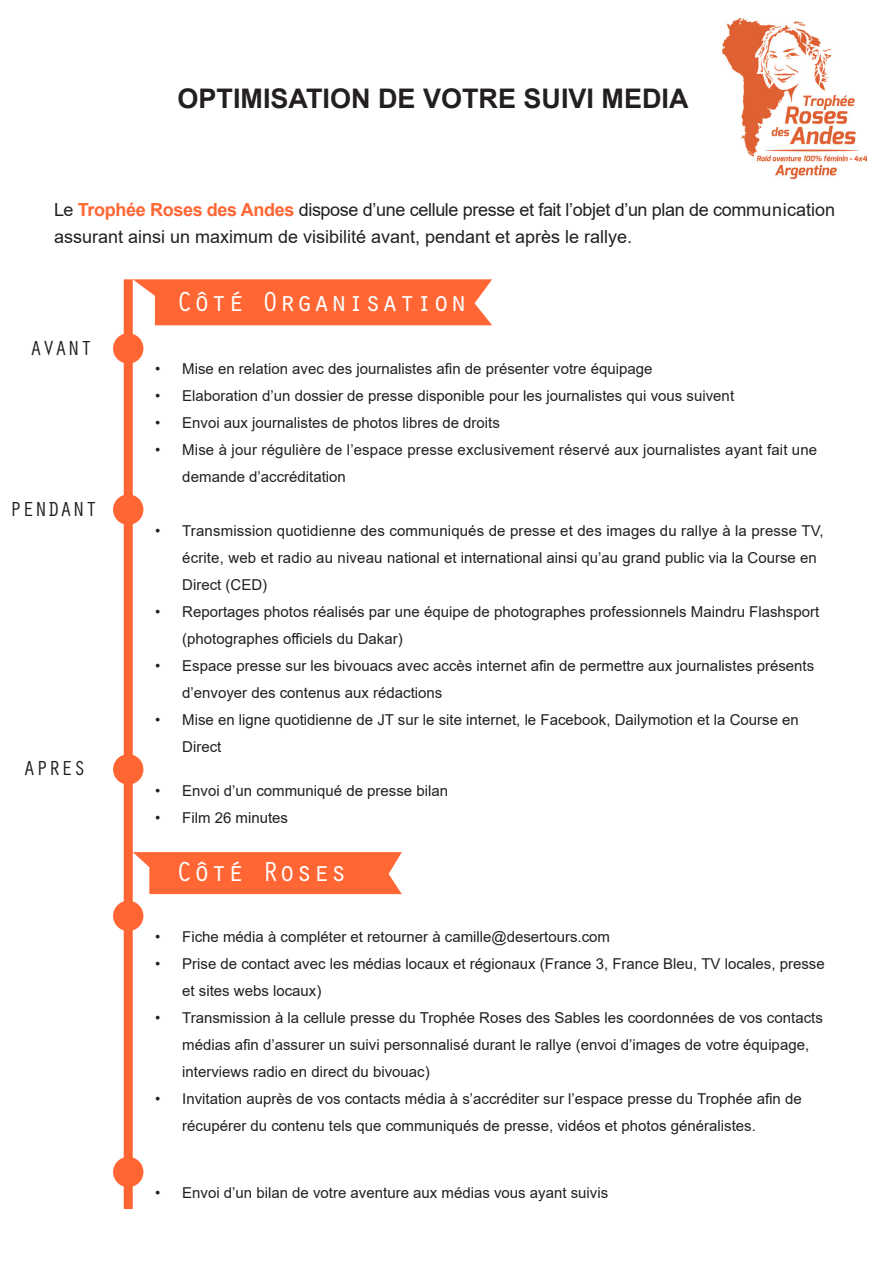
<style>
.page{position:relative;width:893px;height:1263px;background:#fff}
.page>*{position:absolute;margin:0;border:0;box-sizing:border-box;transform-origin:0 0}
.t1{font:28.5px "Orator Std";color:#fff}
.t2{font:700 27px "Arial";color:#231f20}
.t3{font:21px "Orator Std";color:#231f20}
.t4{font:18px/27px "Arial";color:#231f20}
.t5{font:15px/27px "Arial";color:#231f20}
.s1{font-weight:700;color:#f63}
</style>
<div class="page">
<div style="left:124px;top:279px;width:9px;height:930px;background:#ff6533"></div>
<div style="left:113px;top:333px;width:30px;height:31px;background:#f63;border-radius:50%"></div>
<div style="left:113px;top:494px;width:30px;height:31px;background:#f63;border-radius:50%"></div>
<div style="left:113px;top:754px;width:30px;height:30px;background:#f63;border-radius:50%"></div>
<svg style="left:133px;top:279px;width:359px;height:46px;background:#ff7243"></svg>
<svg style="left:133px;top:852px;width:269px;height:42px;background:#ff794d"></svg>
<div style="left:176px;top:862px;width:182px;height:22px;background:#f63"></div>
<div style="left:113px;top:901px;width:30px;height:30px;background:#f63;border-radius:50%"></div>
<div style="left:113px;top:1157px;width:30px;height:30px;background:#f63;border-radius:50%"></div>
<img style="left:723px;top:19px;width:143px;height:160px">
<p class="t2" style="left:178px;top:79px;width:513px">OPTIMISATION DE VOTRE SUIVI MEDIA</p>
<p class="t4" style="left:54px;top:196px;width:783px">Le <span class="s1">Trophée Roses des Andes</span> dispose d’une cellule presse et fait l’objet d’un plan de communication assurant ainsi un maximum de visibilité avant, pendant et après le rallye.</p>
<p class="t3" style="left:30px;top:333px;width:65px">AVANT</p>
<p class="t3" style="left:10px;top:494px;width:90px">PENDANT</p>
<p class="t3" style="left:23px;top:753px;width:65px">APRES</p>
<p class="t1" style="left:176px;top:281px;width:292px">Côté Organisation</p>
<p class="t5" style="left:155px;top:355px;width:499px">• Mise en relation avec des journalistes afin de présenter votre équipage</p>
<p class="t5" style="left:155px;top:382px;width:580px">• Elaboration d’un dossier de presse disponible pour les journalistes qui vous suivent</p>
<p class="t5" style="left:155px;top:409px;width:346px">• Envoi aux journalistes de photos libres de droits</p>
<p class="t5" style="left:182px;top:436px;width:637px;text-indent:-27px">• Mise à jour régulière de l’espace presse exclusivement réservé aux journalistes ayant fait une demande d’accréditation</p>
<p class="t5" style="left:182px;top:517px;width:643px;text-indent:-27px">• Transmission quotidienne des communiqués de presse et des images du rallye à la presse TV, écrite, web et radio au niveau national et international ainsi qu’au grand public via la Course en<br>Direct (CED)</p>
<p class="t5" style="left:182px;top:598px;width:638px;text-indent:-27px">• Reportages photos réalisés par une équipe de photographes professionnels Maindru Flashsport (photographes officiels du Dakar)</p>
<p class="t5" style="left:182px;top:652px;width:633px;text-indent:-27px">• Espace presse sur les bivouacs avec accès internet afin de permettre aux journalistes présents d’envoyer des contenus aux rédactions</p>
<p class="t5" style="left:182px;top:706px;width:618px;text-indent:-27px">• Mise en ligne quotidienne de JT sur le site internet, le Facebook, Dailymotion et la Course en<br>Direct</p>
<p class="t5" style="left:155px;top:777px;width:294px">• Envoi d’un communiqué de presse bilan</p>
<p class="t5" style="left:155px;top:804px;width:134px">• Film 26 minutes</p>
<p class="t1" style="left:176px;top:851px;width:172px">Côté Roses</p>
<p class="t5" style="left:155px;top:923px;width:456px">• Fiche média à compléter et retourner à camille@desertours.com</p>
<p class="t5" style="left:182px;top:950px;width:644px;text-indent:-27px">• Prise de contact avec les médias locaux et régionaux (France 3, France Bleu, TV locales, presse et sites webs locaux)</p>
<p class="t5" style="left:182px;top:1004px;width:642px;text-indent:-27px">• Transmission à la cellule presse du Trophée Roses des Sables les coordonnées de vos contacts médias afin d’assurer un suivi personnalisé durant le rallye (envoi d’images de votre équipage, interviews radio en direct du bivouac)</p>
<p class="t5" style="left:182px;top:1085px;width:621px;text-indent:-27px">• Invitation auprès de vos contacts média à s’accréditer sur l’espace presse du Trophée afin de récupérer du contenu tels que communiqués de presse, vidéos et photos généralistes.</p>
<p class="t5" style="left:155px;top:1179px;width:455px">• Envoi d’un bilan de votre aventure aux médias vous ayant suivis</p>
</div>
